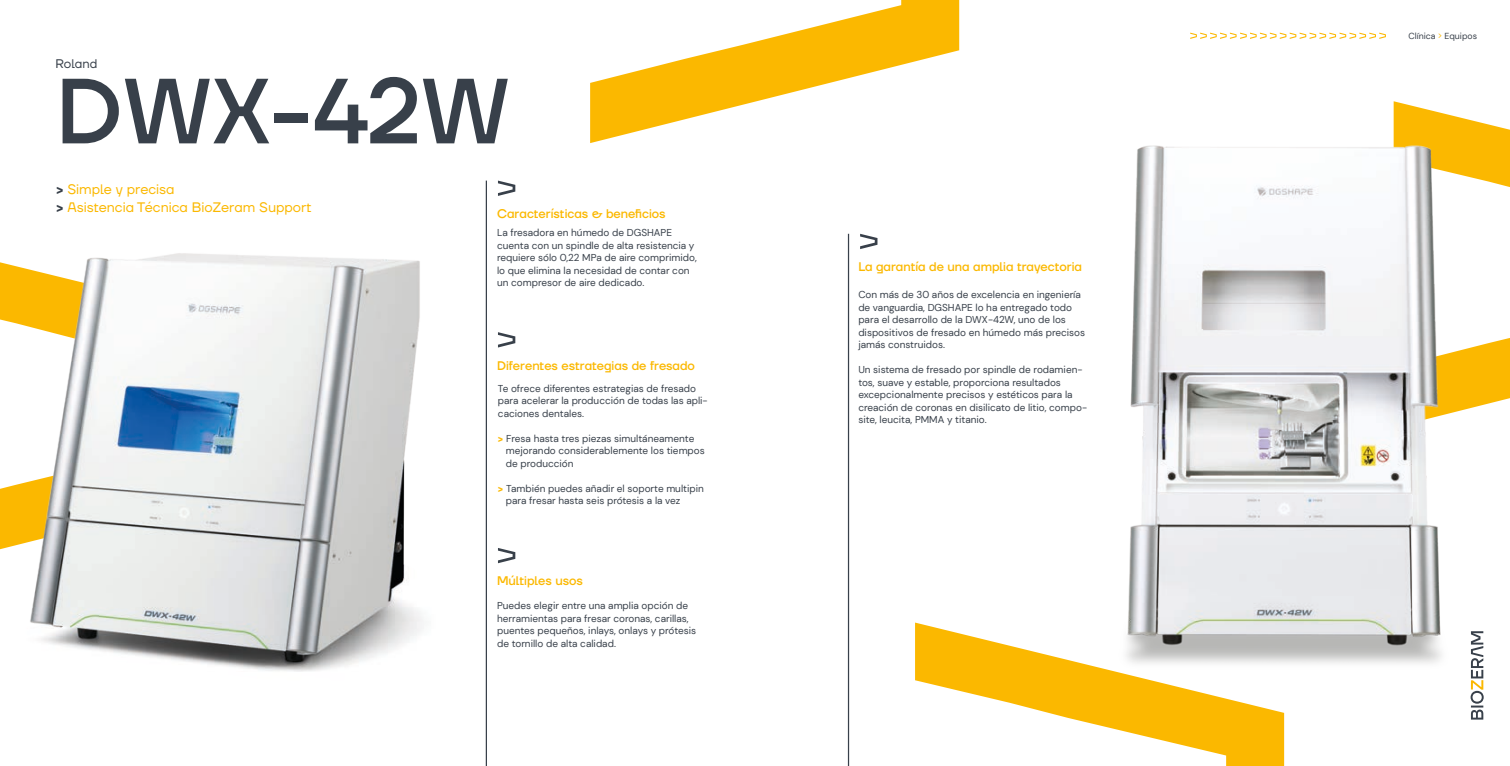
<style>
.page{position:relative;width:1510px;height:766px;background:#fff}
.page>*{position:absolute;margin:0;border:0;box-sizing:border-box;transform-origin:0 0}
.t1{font:500 92.25px "TT Firs Neue";color:#38404a}
.t2{font:13.75px "TT Firs Neue";color:#fbb800}
.t3{font:500 12.5px "TT Firs Neue";color:#fbb800}
.t4{font:12.5px "TT Firs Neue";color:#38404a}
.t5{font:10px/12.5px "DM Sans";color:#38404a}
.t6{font:8.75px "DM Sans";color:#38404a}
.s1{font-weight:700;color:#38404a}
.s2{font-family:"TT Firs Neue";font-weight:700;color:#fbb800}
.s3{color:#fbb800}
</style>
<div class="page">
<svg style="left:1470px;top:710px;width:13px;height:9px"></svg>
<svg style="left:915px;top:622px;width:369px;height:143px"></svg>
<svg style="left:590px;top:0;width:369px;height:143px"></svg>
<img style="left:987px;top:101px;width:522px;height:609px">
<hr style="left:486px;top:180px;width:1px;height:585px;background:#38404a">
<hr style="left:848px;top:234px;width:1px;height:531px;background:#38404a">
<svg style="left:498px;top:180px;width:17px;height:16px"></svg>
<svg style="left:860px;top:234px;width:17px;height:15px"></svg>
<svg style="left:498px;top:332px;width:17px;height:15px"></svg>
<svg style="left:498px;top:548px;width:17px;height:15px"></svg>
<img style="left:0;top:253px;width:423px;height:419px">
<svg style="left:1190px;top:33px;width:195px;height:6px"></svg>
<p class="t4" style="left:56px;top:55px;width:43px">Roland</p>
<p class="t1" style="left:56px;top:48px;width:455px">DWX-42W</p>
<p class="t2" style="left:56px;top:179px;width:120px"><span class="s1">&gt;</span> Simple y precisa</p>
<p class="t2" style="left:56px;top:198px;width:257px"><span class="s1">&gt;</span> Asistencia Técnica BioZeram Support</p>
<p class="t3" style="left:497px;top:205px;width:170px">Características &amp; beneficios</p>
<p class="t5" style="left:497px;top:226px;width:201px">La fresadora en húmedo de DGSHAPE cuenta con un spindle de alta resistencia y requiere sólo 0,22 MPa de aire comprimido, lo que elimina la necesidad de contar con un compresor de aire dedicado.</p>
<p class="t3" style="left:497px;top:357px;width:199px">Diferentes estrategias de fresado</p>
<p class="t5" style="left:498px;top:382px;width:211px">Te ofrece diferentes estrategias de fresado para acelerar la producción de todas las apli&shy;caciones dentales.</p>
<p class="t5" style="left:498px;top:432px;width:198px"><span class="s2">&gt;</span> Fresa hasta tres piezas simultáneamente</p>
<p class="t5" style="left:506px;top:444px;width:200px">mejorando considerablemente los tiempos</p>
<p class="t5" style="left:506px;top:457px;width:69px">de producción</p>
<p class="t5" style="left:498px;top:482px;width:207px"><span class="s2">&gt;</span> También puedes añadir el soporte multipin</p>
<p class="t5" style="left:506px;top:494px;width:176px">para fresar hasta seis prótesis a la vez</p>
<p class="t3" style="left:497px;top:572px;width:87px">Múltiples usos</p>
<p class="t5" style="left:497px;top:599px;width:200px">Puedes elegir entre una amplia opción de herramientas para fresar coronas, carillas, puentes pequeños, inlays, onlays y prótesis de tornillo de alta calidad.</p>
<p class="t3" style="left:858px;top:258px;width:225px">La garantía de una amplia trayectoria</p>
<p class="t5" style="left:858px;top:288px;width:228px">Con más de 30 años de excelencia en ingeniería de vanguardia, DGSHAPE lo ha entregado todo para el desarrollo de la DWX-42W, uno de los dispositivos de fresado en húmedo más precisos jamás construidos.</p>
<p class="t5" style="left:858px;top:363px;width:230px">Un sistema de fresado por spindle de rodamien&shy;tos, suave y estable, proporciona resultados excepcionalmente precisos y estéticos para la creación de coronas en disilicato de litio, compo&shy;site, leucita, PMMA y titanio.</p>
<p class="t6" style="left:1408px;top:30px;width:70px">Clínica <span class="s3">&gt;</span> Equipos</p>
</div>
